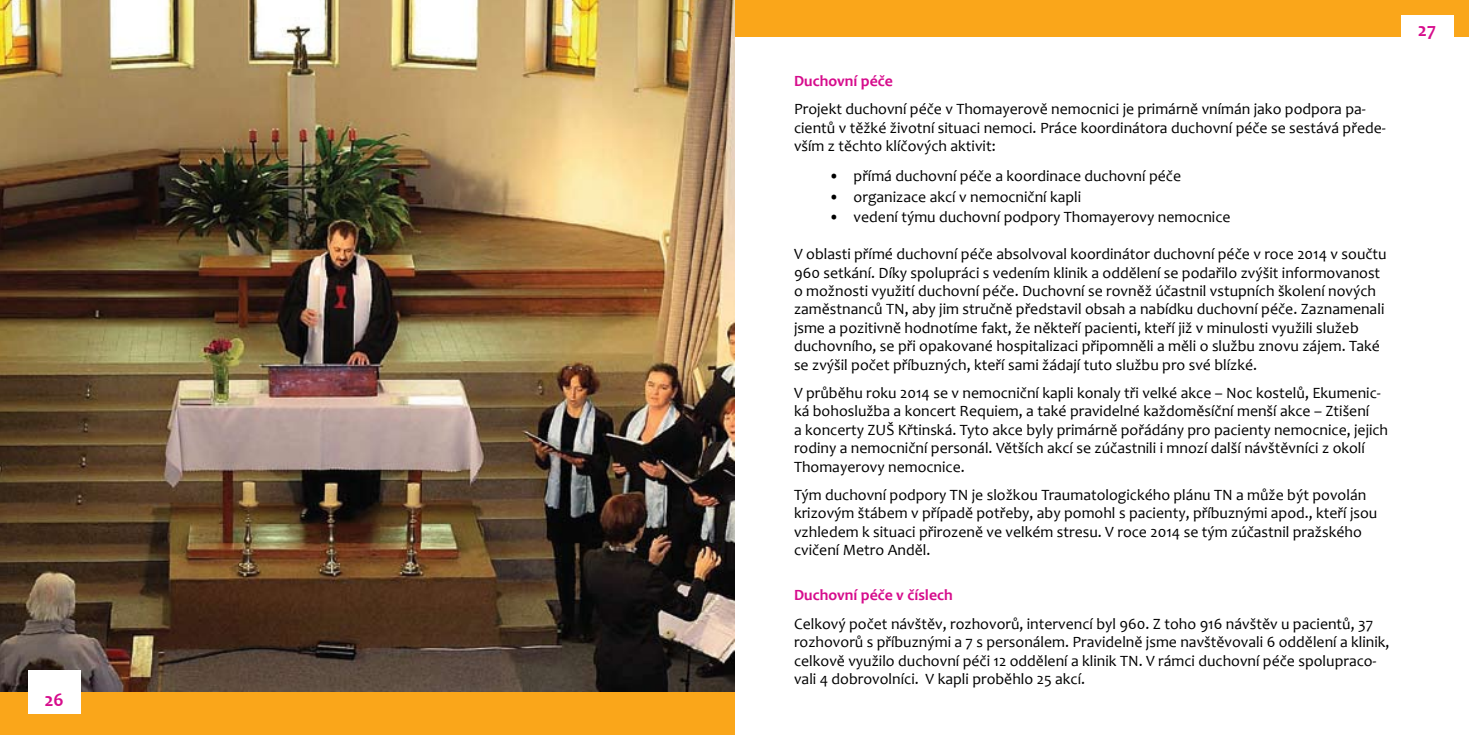
<style>
.page{position:relative;width:1469px;height:735px;background:#fff}
.page>*{position:absolute;margin:0;border:0;box-sizing:border-box;transform-origin:0 0}
.t1{font:700 19.25px "Candara";color:#d60c8c}
.t2{font:15.75px/18.4px "Candara";color:#000}
.t3{font:700 15.75px "Candara";color:#d60c8c}
</style>
<div class="page">
<div style="left:734px;top:0;width:734px;height:36px;background:#faa61a"></div>
<div style="left:1400px;top:15px;width:53px;height:44px;background:#fff"></div>
<img style="left:0;top:0;width:734px;height:691px">
<div style="left:0;top:691px;width:734px;height:43px;background:#faa61a"></div>
<div style="left:28px;top:670px;width:53px;height:43px;background:#fff"></div>
<p class="t1" style="left:44px;top:687px;width:21px">26</p>
<p class="t3" style="left:794px;top:71px;width:100px">Duchovní péče</p>
<p class="t2" style="left:794px;top:100px;width:593px">Projekt duchovní péče v Thomayerově nemocnici je primárně vnímán jako podpora pa&shy;cientů v těžké životní situaci nemoci. Práce koordinátora duchovní péče se sestává přede&shy;vším z těchto klíčových aktivit:</p>
<p class="t2" style="left:828px;top:167px;width:354px">• přímá duchovní péče a koordinace duchovní péče</p>
<p class="t2" style="left:828px;top:187px;width:254px">• organizace akcí v nemocniční kapli</p>
<p class="t2" style="left:828px;top:208px;width:403px">• vedení týmu duchovní podpory Thomayerovy nemocnice</p>
<p class="t2" style="left:794px;top:245px;width:594px">V oblasti přímé duchovní péče absolvoval koordinátor duchovní péče v roce 2014 v součtu 960 setkání. Díky spolupráci s vedením klinik a oddělení se podařilo zvýšit informovanost o možnosti využití duchovní péče. Duchovní se rovněž účastnil vstupních školení nových zaměstnanců TN, aby jim stručně představil obsah a nabídku duchovní péče. Zaznamenali jsme a pozitivně hodnotíme fakt, že někteří pacienti, kteří již v minulosti využili služeb duchovního, se při opakované hospitalizaci připomněli a měli o službu znovu zájem. Také se zvýšil počet příbuzných, kteří sami žádají tuto službu pro své blízké.</p>
<p class="t2" style="left:794px;top:383px;width:595px">V průběhu roku 2014 se v nemocniční kapli konaly tři velké akce – Noc kostelů, Ekumenic&shy;ká bohoslužba a koncert Requiem, a také pravidelné každoměsíční menší akce – Ztišení<br>a koncerty ZUŠ Křtinská. Tyto akce byly primárně pořádány pro pacienty nemocnice, jejich rodiny a nemocniční personál. Větších akcí se zúčastnili i mnozí další návštěvníci z okolí Thomayerovy nemocnice.</p>
<p class="t2" style="left:794px;top:485px;width:585px">Tým duchovní podpory TN je složkou Traumatologického plánu TN a může být povolán krizovým štábem v případě potřeby, aby pomohl s pacienty, příbuznými apod., kteří jsou vzhledem k situaci přirozeně ve velkém stresu. V roce 2014 se tým zúčastnil pražského cvičení Metro Anděl.</p>
<p class="t3" style="left:794px;top:585px;width:160px">Duchovní péče v číslech</p>
<p class="t2" style="left:794px;top:614px;width:597px">Celkový počet návštěv, rozhovorů, intervencí byl 960. Z toho 916 návštěv u pacientů, 37 rozhovorů s příbuznými a 7 s personálem. Pravidelně jsme navštěvovali 6 oddělení a klinik, celkově využilo duchovní péči 12 oddělení a klinik TN. V rámci duchovní péče spolupraco&shy;vali 4 dobrovolníci. V kapli proběhlo 25 akcí.</p>
<p class="t1" style="left:1417px;top:18px;width:20px">27</p>
</div>
